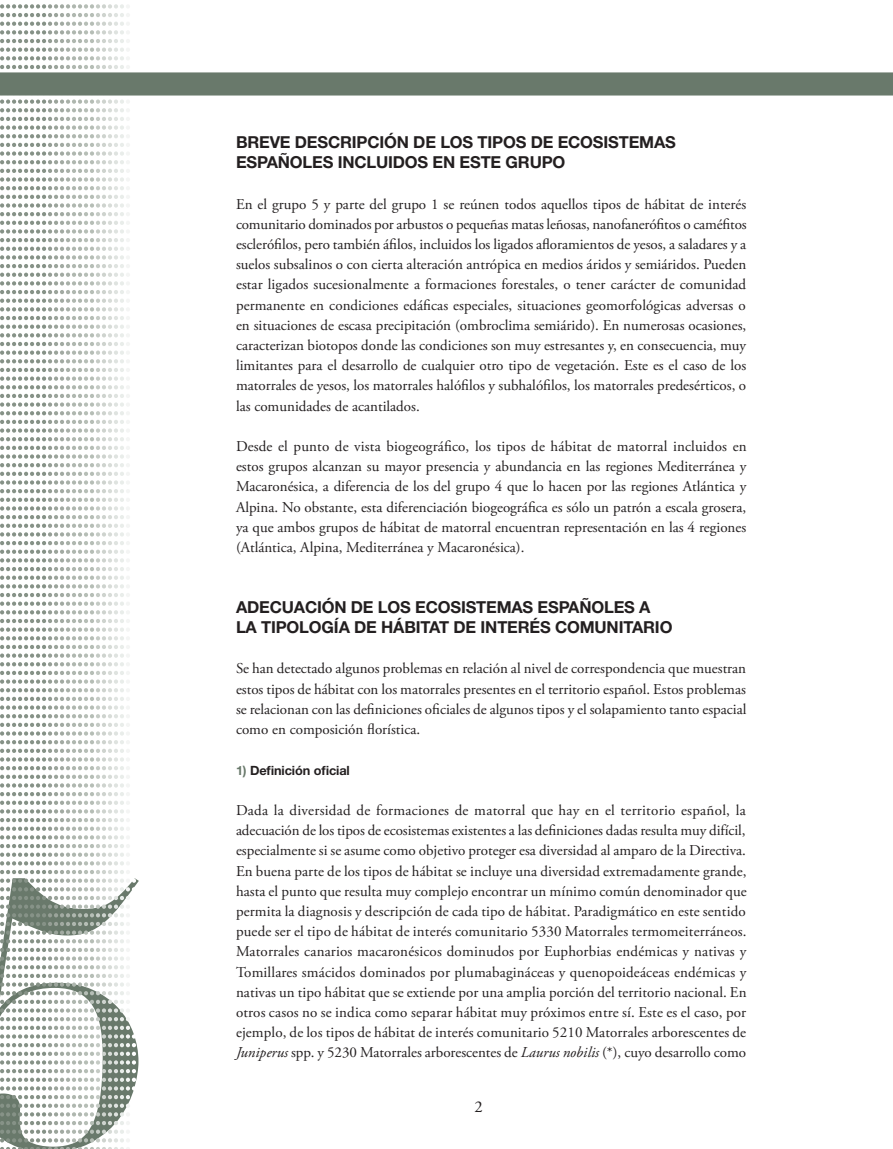
<style>
.page{position:relative;width:893px;height:1149px;background:#fff}
.page>*{position:absolute;margin:0;border:0;box-sizing:border-box;transform-origin:0 0}
.ladillos{font:700 16.5px/20.2px "Helvetica Neue LT Std";letter-spacing:-.01em;color:#231f20}
.t1{font:16.5px "Adobe Garamond Pro";color:#231f20}
.Pie_de_página{font:15px/20.2px "Adobe Garamond Pro";color:#231f20;text-align:justify}
.ladillo_2_nivel{font:700 12.75px "Helvetica Neue LT Std";color:#231f20}
.s1{color:#69796b}
.s2{font-style:italic}
</style>
<div class="page">
<svg style="left:0;top:4px;width:139px;height:1145px"></svg>
<hr style="left:0;top:95px;width:893px;height:1px;background:#69796b">
<div style="left:0;top:73px;width:893px;height:22px;background:#69796b"></div>
<p class="ladillos" style="left:236px;top:131px;width:441px;text-indent:59px">DESCRIPCIÓN DE LOS TIPOS DE ECOSISTEMAS<br>ESPAÑOLES INCLUIDOS EN ESTE GRUPO</p>
<p class="Pie_de_página" style="left:236px;top:194px;width:512px">En el grupo 5 y parte del grupo 1 se reúnen todos aquellos tipos de hábitat de interés comunitario dominados por arbustos o pequeñas matas leñosas, nanofanerófitos o caméfitos esclerófilos, pero también áfilos, incluidos los ligados afloramientos de yesos, a saladares y a suelos subsalinos o con cierta alteración antrópica en medios áridos y semiáridos. Pueden estar ligados sucesionalmente a formaciones forestales, o tener carácter de comunidad permanente en condiciones edáficas especiales, situaciones geomorfológicas adversas o en situaciones de escasa precipitación (ombroclima semiárido). En numerosas ocasiones, caracterizan biotopos donde las condiciones son muy estresantes y, en consecuencia, muy limitantes para el desarrollo de cualquier otro tipo de vegetación. Este es el caso de los matorrales de yesos, los matorrales halófilos y subhalófilos, los matorrales predesérticos, o las comunidades de acantilados.</p>
<p class="Pie_de_página" style="left:236px;top:436px;width:512px">Desde el punto de vista biogeográfico, los tipos de hábitat de matorral incluidos en estos grupos alcanzan su mayor presencia y abundancia en las regiones Mediterránea y Macaronésica, a diferencia de los del grupo 4 que lo hacen por las regiones Atlántica y Alpina. No obstante, esta diferenciación biogeográfica es sólo un patrón a escala grosera, ya que ambos grupos de hábitat de matorral encuentran representación en las 4 regiones (Atlántica, Alpina, Mediterránea y Macaronésica).</p>
<p class="ladillos" style="left:236px;top:131px;width:35px">BREVE</p>
<p class="ladillos" style="left:236px;top:596px;width:438px">ADECUACIÓN DE LOS ECOSISTEMAS ESPAÑOLES A<br>LA TIPOLOGÍA DE HÁBITAT DE INTERÉS COMUNITARIO</p>
<p class="Pie_de_página" style="left:236px;top:659px;width:512px">Se han detectado algunos problemas en relación al nivel de correspondencia que muestran estos tipos de hábitat con los matorrales presentes en el territorio español. Estos problemas se relacionan con las definiciones oficiales de algunos tipos y el solapamiento tanto espacial como en composición florística.</p>
<p class="ladillo_2_nivel" style="left:236px;top:761px;width:115px"><span class="s1">1)</span> DEFINICIÓN OFICIAL</p>
<p class="Pie_de_página" style="left:236px;top:800px;width:512px">Dada la diversidad de formaciones de matorral que hay en el territorio español, la adecuación de los tipos de ecosistemas existentes a las definiciones dadas resulta muy difícil, especialmente si se asume como objetivo proteger esa diversidad al amparo de la Directiva.<br>En buena parte de los tipos de hábitat se incluye una diversidad extremadamente grande, hasta el punto que resulta muy complejo encontrar un mínimo común denominador que permita la diagnosis y descripción de cada tipo de hábitat. Paradigmático en este sentido puede ser el tipo de hábitat de interés comunitario 5330 Matorrales termomeiterráneos.<br>Matorrales canarios macaronésicos dominudos por Euphorbias endémicas y nativas y Tomillares smácidos dominados por plumabagináceas y quenopoideáceas endémicas y nativas un tipo hábitat que se extiende por una amplia porción del territorio nacional. En otros casos no se indica como separar hábitat muy próximos entre sí. Este es el caso, por ejemplo, de los tipos de hábitat de interés comunitario 5210 Matorrales arborescentes de <span class="s2">Juniperus</span> spp. y 5230 Matorrales arborescentes de <span class="s2">Laurus nobilis</span> (*), cuyo desarrollo como</p>
<p class="t1" style="left:475px;top:1096px;width:10px">2</p>
</div>
